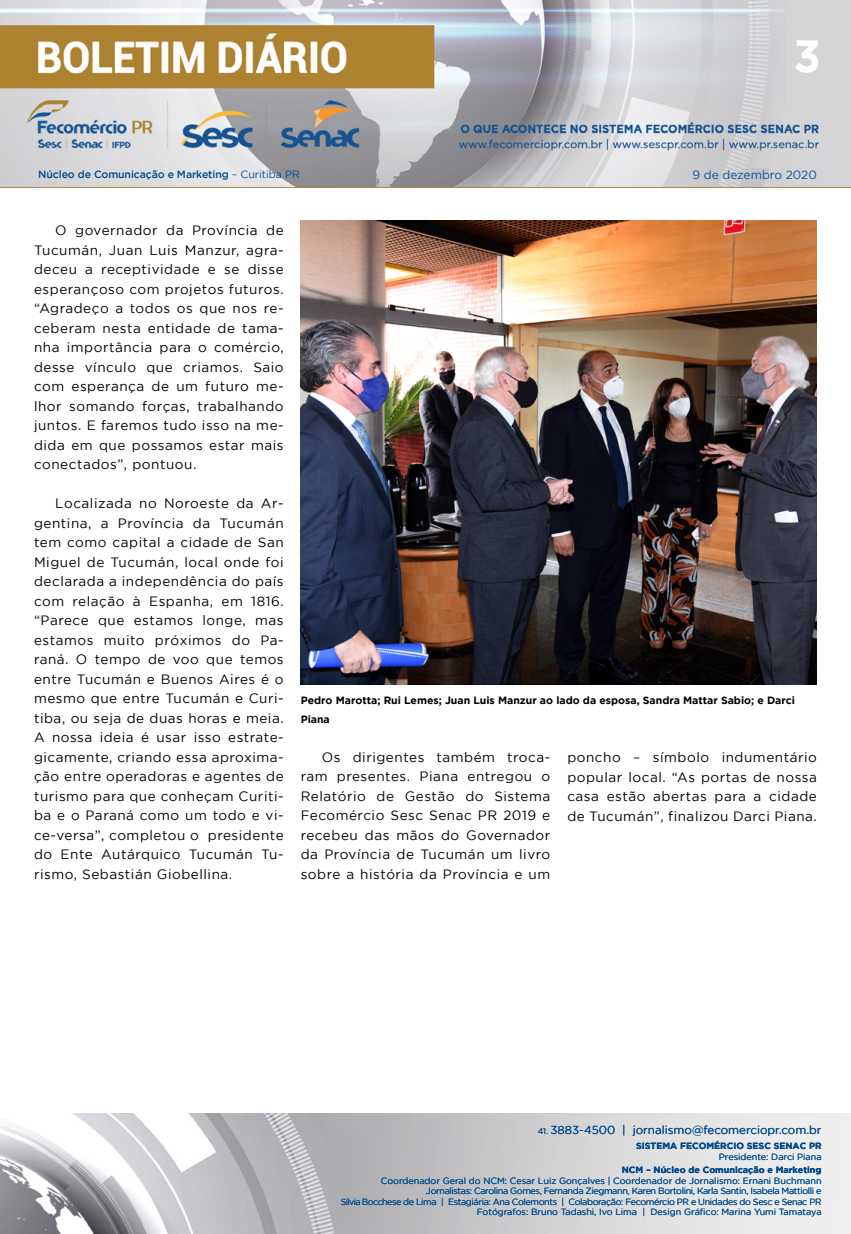
<style>
.page{position:relative;width:851px;height:1234px;background:#fff}
.page>*{position:absolute;margin:0;border:0;box-sizing:border-box;transform-origin:0 0}
.t1{font:700 45px "Gotham";color:#fff}
.t2{font:13.5px/19.5px "Gotham";letter-spacing:.04em;color:#000;text-align:justify}
.t3{font:11.85px "Gotham";color:#00529c}
.t4{font:11.55px "Gotham";color:#004b8d}
.t5{font:700 10.5px/19.5px "Gotham";color:#000}
.t6{font:500 10.5px "Gotham";letter-spacing:-.01em;color:#004b8d}
.t7{font:9px/10.5px "Gotham";letter-spacing:-.04em;color:#004b8d;text-align:right}
.t8{font:700 9px "Gotham";color:#004b8d}
.t9{font:9px "Gotham";color:#004b8d}
.s1{font-weight:400}
.s2{font-size:8.25px}
</style>
<div class="page">
<img style="left:0;top:0;width:850px;height:188px">
<img style="left:0;top:1113px;width:850px;height:120px">
<img style="left:300px;top:220px;width:516px;height:464px">
<h1 class="t1" style="left:793px;top:30px;width:29px">3</h1>
<p class="t6" style="left:38px;top:168px;width:263px">Núcleo de Comunicação e Marketing <span class="s1">– Curitiba PR</span></p>
<p class="t3" style="left:692px;top:168px;width:126px">9 de dezembro 2020</p>
<p class="t2" style="left:34px;top:220px;width:251px;text-indent:21px">O governador da Província de Tucumán, Juan Luis Manzur, agra&shy;deceu a receptividade e se disse esperançoso com projetos futuros. “Agradeço a todos os que nos re&shy;ceberam nesta entidade de tama&shy;nha importância para o comércio, desse vínculo que criamos. Saio com esperança de um futuro me&shy;lhor somando forças, trabalhando juntos. E faremos tudo isso na me&shy;dida em que possamos estar mais conectados”, pontuou.</p>
<p class="t2" style="left:34px;top:493px;width:251px;text-indent:21px">Localizada no Noroeste da Ar&shy;gentina, a Província da Tucumán tem como capital a cidade de San Miguel de Tucumán, local onde foi declarada a independência do país com relação à Espanha, em 1816. “Parece que estamos longe, mas estamos muito próximos do Pa&shy;raná. O tempo de voo que temos entre Tucumán e Buenos Aires é o mesmo que entre Tucumán e Curi&shy;tiba, ou seja de duas horas e meia.<br>A nossa ideia é usar isso estrate&shy;gicamente, criando essa aproxima&shy;ção entre operadoras e agentes de turismo para que conheçam Curiti&shy;ba e o Paraná como um todo e vi&shy;ce-versa”, completou o presidente do Ente Autárquico Tucumán Tu&shy;rismo, Sebastián Giobellina.</p>
<p class="t5" style="left:300px;top:689px;width:496px">Pedro Marotta; Rui Lemes; Juan Luis Manzur ao lado da esposa, Sandra Mattar Sabio; e Darci<br>Piana</p>
<p class="t2" style="left:300px;top:747px;width:251px;text-indent:21px">Os dirigentes também troca&shy;ram presentes. Piana entregou o Relatório de Gestão do Sistema Fecomércio Sesc Senac PR 2019 e recebeu das mãos do Governador da Província de Tucumán um livro sobre a história da Província e um</p>
<p class="t2" style="left:567px;top:747px;width:251px">poncho – símbolo indumentário popular local. “As portas de nossa casa estão abertas para a cidade de Tucumán”, finalizou Darci Piana.</p>
<p class="t4" style="left:537px;top:1123px;width:285px"><span class="s2">41.</span> 3883-4500 | jornalismo@fecomerciopr.com.br</p>
<p class="t8" style="left:636px;top:1140px;width:187px">SISTEMA FECOMÉRCIO SESC SENAC PR</p>
<p class="t9" style="left:718px;top:1151px;width:104px">Presidente: Darci Piana</p>
<p class="t8" style="left:621px;top:1164px;width:201px">NCM – Núcleo de Comunicação e Marketing</p>
<p class="t7" style="left:341px;top:1174px;width:482px">Coordenador Geral do NCM: Cesar Luiz Gonçalves | Coordenador de Jornalismo: Ernani Buchmann Jornalistas: Carolina Gomes, Fernanda Ziegmann, Karen Bortolini, Karla Santin, Isabela Mattiolli e<br>Silvia Bocchese de Lima | Estagiária: Ana Colemonts | Colaboração: Fecomércio PR e Unidades do Sesc e Senac PR Fotógrafos: Bruno Tadashi, Ivo Lima | Design Gráfico: Marina Yumi Tamataya</p>
</div>
